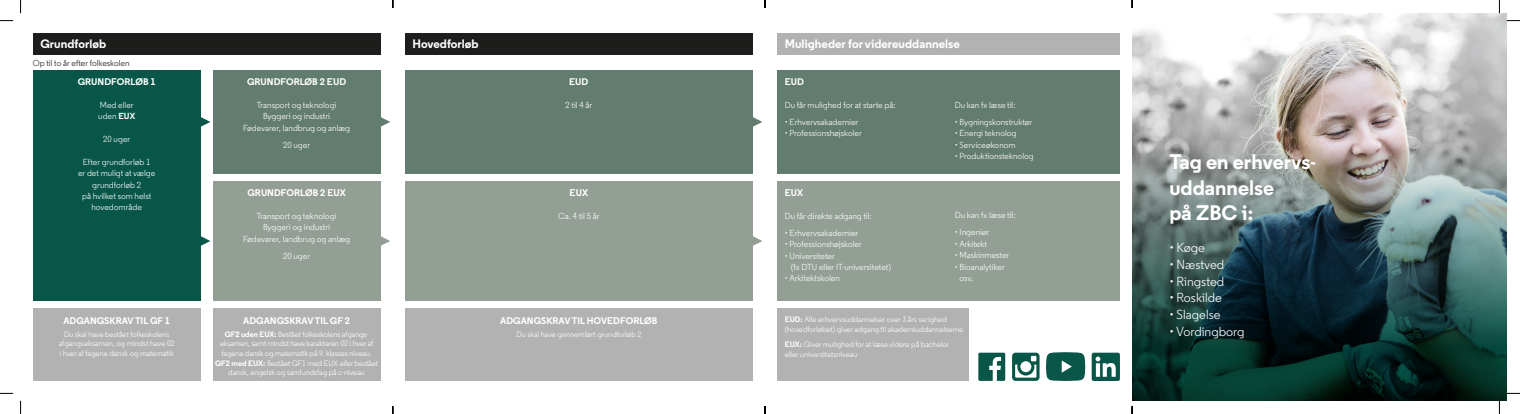
<style>
.page{position:relative;width:1520px;height:414px;background:#fff}
.page>*{position:absolute;margin:0;border:0;box-sizing:border-box;transform-origin:0 0}
.t1{font:700 21px/25.2px "Regular PRO";color:#fff}
.t2{font:13.12px "Regular PRO";color:#fff}
.t3{font:700 12.25px "Regular PRO";color:#fff}
.t4{font:700 9.62px "Regular PRO";color:#fff}
.t5{font:8.75px/11.4px "Regular PRO";color:#fff;text-align:center}
.t6{font:8.75px "Regular PRO";color:#1d1d1b}
.t7{font:7.88px/9.6px "Regular PRO";color:#fff}
.s1{font-weight:700}
.s2{color:#939e94}
.s3{font-style:italic}
</style>
<div class="page">
<img style="left:1132px;top:14px;width:374px;height:131px">
<img style="left:1132px;top:145px;width:374px;height:255px">
<div style="left:33px;top:33px;width:347px;height:21px;background:#1d1d1b"></div>
<div style="left:405px;top:33px;width:347px;height:21px;background:#1d1d1b"></div>
<div style="left:777px;top:33px;width:342px;height:21px;background:#b2b2b2"></div>
<div style="left:33px;top:70px;width:167px;height:230px;background:#075647"></div>
<div style="left:213px;top:70px;width:167px;height:103px;background:#637c70"></div>
<div style="left:405px;top:70px;width:347px;height:103px;background:#637c70"></div>
<div style="left:213px;top:181px;width:167px;height:119px;background:#939e94"></div>
<div style="left:405px;top:181px;width:347px;height:119px;background:#939e94"></div>
<div style="left:777px;top:70px;width:342px;height:103px;background:#637c70"></div>
<svg style="left:200px;top:117px;width:10px;height:10px"></svg>
<svg style="left:200px;top:236px;width:10px;height:9px"></svg>
<svg style="left:380px;top:117px;width:10px;height:10px"></svg>
<svg style="left:380px;top:236px;width:10px;height:9px"></svg>
<div style="left:405px;top:308px;width:347px;height:72px;background:#b2b2b2"></div>
<div style="left:777px;top:308px;width:191px;height:72px;background:#b2b2b2"></div>
<svg style="left:752px;top:236px;width:10px;height:9px"></svg>
<svg style="left:752px;top:117px;width:10px;height:10px"></svg>
<div style="left:777px;top:181px;width:342px;height:119px;background:#939e94"></div>
<div style="left:33px;top:308px;width:167px;height:72px;background:#b2b2b2"></div>
<div style="left:213px;top:308px;width:167px;height:72px;background:#b2b2b2"></div>
<svg style="left:978px;top:352px;width:27px;height:28px"></svg>
<svg style="left:1012px;top:352px;width:27px;height:28px"></svg>
<svg style="left:1046px;top:352px;width:39px;height:28px"></svg>
<svg style="left:1091px;top:352px;width:28px;height:28px"></svg>
<svg style="left:0;top:20px;width:13px;height:1px"></svg>
<svg style="left:1506px;top:20px;width:13px;height:1px"></svg>
<svg style="left:0;top:392px;width:13px;height:1px"></svg>
<svg style="left:1506px;top:392px;width:13px;height:1px"></svg>
<svg style="left:20px;top:0;width:1px;height:13px"></svg>
<svg style="left:20px;top:400px;width:1px;height:13px"></svg>
<svg style="left:1498px;top:0;width:2px;height:13px"></svg>
<svg style="left:1498px;top:400px;width:2px;height:13px"></svg>
<svg style="left:764px;top:0;width:2px;height:8px"></svg>
<svg style="left:764px;top:406px;width:2px;height:7px"></svg>
<svg style="left:1131px;top:0;width:2px;height:8px"></svg>
<svg style="left:1131px;top:406px;width:2px;height:7px"></svg>
<h3 class="t3" style="left:40px;top:36px;width:67px">Grundforløb</h3>
<h3 class="t3" style="left:412px;top:36px;width:68px">Hovedforløb</h3>
<h3 class="t3" style="left:785px;top:36px;width:176px">Muligheder for videreuddannelse</h3>
<p class="t4" style="left:78px;top:75px;width:79px">GRUNDFORLØB 1</p>
<p class="t5" style="left:98px;top:99px;width:38px;text-align:left">Med eller uden <span class="s1">EUX</span></p>
<p class="t5" style="left:103px;top:133px;width:29px">20 uger</p>
<p class="t5" style="left:78px;top:156px;width:79px">Efter grundforløb 1<br>er det muligt at vælge grundforløb 2<br>på hvilket som helst hovedområde</p>
<p class="t6" style="left:33px;top:57px;width:98px">Op til to år efter folkeskolen</p>
<p class="t4" style="left:247px;top:75px;width:101px">GRUNDFORLØB 2 EUD</p>
<p class="t5" style="left:243px;top:99px;width:109px">Transport og teknologi<br>Byggeri og industri<br>Fødevarer, landbrug og anlæg</p>
<p class="t5" style="left:283px;top:139px;width:29px">20 uger</p>
<p class="t4" style="left:569px;top:75px;width:21px">EUD</p>
<p class="t5" style="left:565px;top:99px;width:28px">2 til 4 år</p>
<p class="t4" style="left:785px;top:75px;width:21px">EUD</p>
<p class="t5" style="left:785px;top:99px;width:112px">Du får mulighed for at starte på:</p>
<p class="t5" style="left:785px;top:116px;width:75px">• Erhvervsakademier</p>
<p class="t5" style="left:785px;top:127px;width:79px">• Professionshøjskoler</p>
<p class="t5" style="left:954px;top:99px;width:62px">Du kan fx læse til:</p>
<p class="t5" style="left:954px;top:116px;width:79px">• Bygningskonstruktør</p>
<p class="t5" style="left:954px;top:127px;width:63px">• Energi teknolog</p>
<p class="t5" style="left:954px;top:139px;width:62px">• Serviceøkonom</p>
<p class="t5" style="left:954px;top:150px;width:80px">• Produktionsteknolog</p>
<p class="t4" style="left:247px;top:186px;width:100px">GRUNDFORLØB 2 EUX</p>
<p class="t5" style="left:243px;top:210px;width:109px">Transport og teknologi<br>Byggeri og industri<br>Fødevarer, landbrug og anlæg</p>
<p class="t5" style="left:283px;top:249px;width:29px">20 uger</p>
<p class="t4" style="left:569px;top:186px;width:20px">EUX</p>
<p class="t5" style="left:558px;top:210px;width:43px">Ca. 4 til 5 år</p>
<p class="t4" style="left:785px;top:186px;width:20px">EUX</p>
<p class="t5" style="left:785px;top:210px;width:88px">Du får direkte adgang til:</p>
<p class="t5" style="left:785px;top:227px;width:75px">• Erhvervsakademier</p>
<p class="t5" style="left:785px;top:238px;width:79px">• Professionshøjskoler</p>
<p class="t5" style="left:791px;top:249px;width:102px;text-align:left;text-indent:-6px">• Universiteter<br>(fx DTU eller IT-universitetet)</p>
<p class="t5" style="left:785px;top:272px;width:57px">• Arkitektskolen</p>
<p class="t5" style="left:954px;top:209px;width:62px">Du kan fx læse til:</p>
<p class="t5" style="left:954px;top:226px;width:36px">• Ingeniør</p>
<p class="t5" style="left:954px;top:238px;width:34px">• Arkitekt</p>
<p class="t5" style="left:954px;top:249px;width:56px">• Maskinmester</p>
<p class="t5" style="left:954px;top:260px;width:52px">• Bioanalytiker</p>
<p class="t5" style="left:954px;top:272px;width:20px"><span class="s2">•</span> osv.</p>
<p class="t4" style="left:63px;top:313px;width:108px">ADGANGSKRAV TIL GF 1</p>
<p class="t7" style="left:59px;top:329px;width:118px;text-align:center">Du skal have bestået folkeskolens afgangseksamen, og mindst have 02 i hver af fagene dansk og matematik</p>
<p class="t4" style="left:243px;top:313px;width:108px">ADGANGSKRAV TIL GF 2</p>
<p class="t7" style="left:215px;top:329px;width:164px;text-align:center"><span class="s1">GF2 uden EUX:</span> Bestået folkeskolens afgangs&shy;eksamen, samt mindst have karakteren 02 i hver af fagene dansk og matematik på 9. klasses niveau.<br><span class="s1">GF2 med EUX:</span> Bestået GF1 med EUX <span class="s3">eller</span>bestået dansk, engelsk og samfundsfag på c-niveau</p>
<p class="t4" style="left:500px;top:313px;width:159px">ADGANGSKRAV TIL HOVEDFORLØB</p>
<p class="t7" style="left:516px;top:329px;width:126px">Du skal have gennemført grundforløb 2</p>
<p class="t7" style="left:785px;top:314px;width:180px"><span class="s1">EUD:</span> Alle erhvervsuddannelser over 3 års varighed (hovedforløbet) giver adgang til akademiuddannelserne</p>
<p class="t7" style="left:785px;top:339px;width:166px"><span class="s1">EUX:</span> Giver mulighed for at læse videre på bachelor eller universitetsniveau</p>
<h1 class="t1" style="left:1169px;top:149px;width:148px">Tag en erhvervs&shy;uddannelse<br>på ZBC i:</h1>
<h2 class="t2" style="left:1169px;top:239px;width:37px">• Køge</h2>
<h2 class="t2" style="left:1169px;top:256px;width:56px">• Næstved</h2>
<h2 class="t2" style="left:1169px;top:272px;width:56px">• Ringsted</h2>
<h2 class="t2" style="left:1169px;top:289px;width:54px">• Roskilde</h2>
<h2 class="t2" style="left:1169px;top:306px;width:53px">• Slagelse</h2>
<h2 class="t2" style="left:1169px;top:322px;width:77px">• Vordingborg</h2>
</div>
